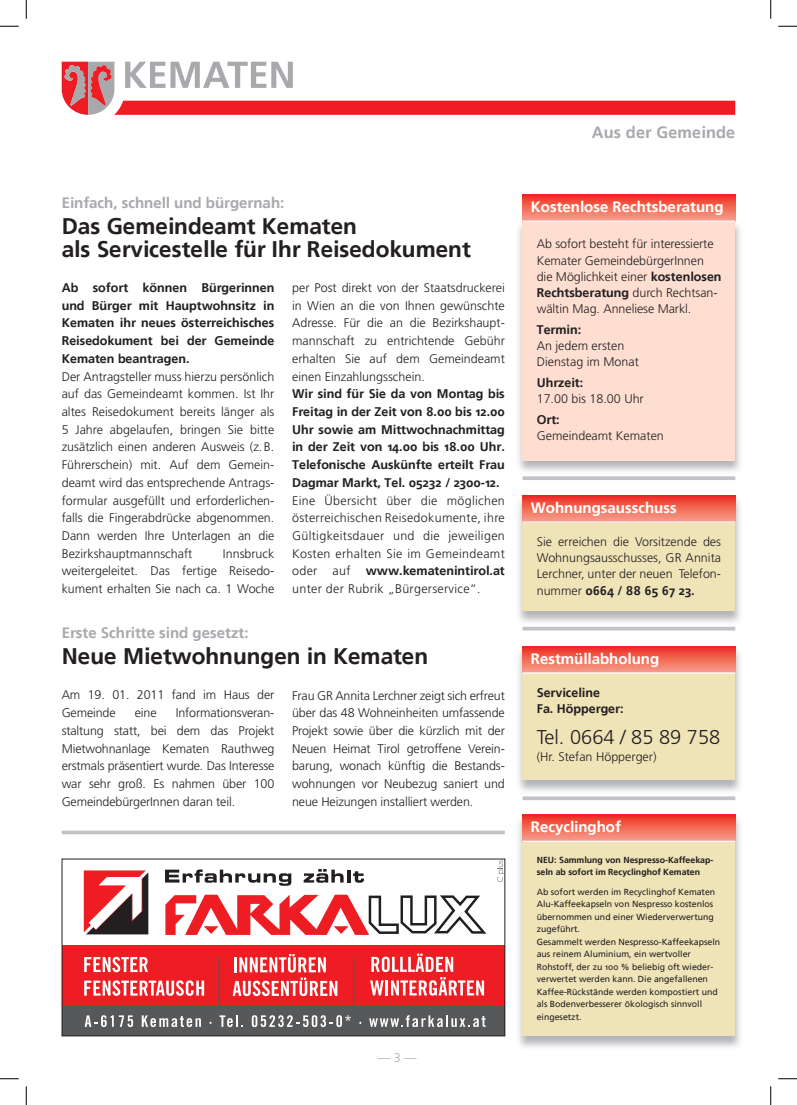
<style>
.page{position:relative;width:797px;height:1105px;background:#fff}
.page>*{position:absolute;margin:0;border:0;box-sizing:border-box;transform-origin:0 0}
.t1{font:700 22.5px/22.5px "Frutiger Linotype";color:#231f20}
.t2{font:300 20px "Frutiger LT Pro";color:#231f20}
.t3{font:700 16.25px "Frutiger Linotype";letter-spacing:.01em;color:#a8a9ad}
.t4{font:700 15px "Frutiger Linotype";color:#fff}
.t5{font:700 15px "Frutiger Linotype";color:#a8a9ad}
.t6{font:300 12.5px/17.8px "Frutiger LT Pro";color:#231f20;text-align:justify}
.t7{font:700 12.5px/17.8px "Frutiger Linotype";color:#231f20;text-align:justify}
.t8{font:300 12.5px "Frutiger LT Pro";letter-spacing:.025em;color:#231f20}
.t9{font:300 12.5px "Frutiger LT Pro";color:#a8a9ad}
.t10{font:8.75px/12.5px "Frutiger Linotype";color:#231f20}
.t11{font:700 8.75px/12.5px "Frutiger Linotype";color:#231f20}
.s1{font-family:"Frutiger LT Pro";font-weight:300}
.s2{font-family:"Frutiger Linotype";font-weight:700}
</style>
<div class="page">
<img style="left:518px;top:221px;width:222px;height:251px">
<div style="left:522px;top:221px;width:213px;height:239px;background:#fdded0"></div>
<svg style="left:62px;top:830px;width:443px;height:4px;background:#cacbce"></svg>
<svg style="left:522px;top:476px;width:213px;height:4px"></svg>
<hr style="left:522px;top:627px;width:213px;height:3px;background:#c2c3c6">
<svg style="left:522px;top:796px;width:213px;height:4px"></svg>
<svg style="left:62px;top:62px;width:673px;height:53px"></svg>
<svg style="left:64px;top:870px;width:439px;height:164px"></svg>
<hr style="left:218px;top:957px;width:2px;height:50px;background:#57585a">
<hr style="left:353px;top:957px;width:1px;height:50px;background:#57585a">
<svg style="left:85px;top:1015px;width:48px;height:12px"></svg>
<svg style="left:142px;top:1015px;width:59px;height:12px"></svg>
<svg style="left:219px;top:1015px;width:24px;height:12px"></svg>
<svg style="left:252px;top:1015px;width:99px;height:12px"></svg>
<svg style="left:369px;top:1015px;width:116px;height:12px"></svg>
<svg style="left:84px;top:980px;width:120px;height:16px"></svg>
<svg style="left:84px;top:957px;width:64px;height:15px"></svg>
<svg style="left:232px;top:954px;width:105px;height:42px"></svg>
<svg style="left:370px;top:953px;width:114px;height:43px"></svg>
<svg style="left:165px;top:869px;width:126px;height:17px"></svg>
<svg style="left:304px;top:869px;width:60px;height:14px"></svg>
<svg style="left:165px;top:893px;width:324px;height:42px"></svg>
<svg style="left:84px;top:870px;width:64px;height:64px"></svg>
<svg style="left:497px;top:861px;width:6px;height:21px"></svg>
<div style="left:62px;top:859px;width:443px;height:177px;border:1px solid #231f20"></div>
<div style="left:522px;top:195px;width:213px;height:26px;background:linear-gradient(to bottom,#ed3221,#f69d8a)"></div>
<hr style="left:522px;top:221px;width:213px;height:1px;background:#fff">
<img style="left:518px;top:815px;width:222px;height:233px">
<div style="left:522px;top:815px;width:213px;height:221px;background:#efe4b8"></div>
<img style="left:518px;top:646px;width:222px;height:146px">
<div style="left:522px;top:646px;width:213px;height:134px;background:#efe4b8"></div>
<img style="left:518px;top:495px;width:222px;height:128px">
<div style="left:522px;top:495px;width:213px;height:116px;background:#efe4b8"></div>
<div style="left:522px;top:815px;width:213px;height:26px;background:linear-gradient(to bottom,#ed3021,#f69d89)"></div>
<svg style="left:522px;top:646px;width:213px;height:26px;background:#f16454"></svg>
<svg style="left:522px;top:495px;width:213px;height:26px;background:#f16454"></svg>
<hr style="left:522px;top:841px;width:213px;height:1px;background:#fff">
<hr style="left:522px;top:672px;width:213px;height:2px;background:#fff">
<hr style="left:522px;top:521px;width:213px;height:2px;background:#fff">
<svg style="left:0;top:25px;width:19px;height:2px"></svg>
<svg style="left:778px;top:25px;width:19px;height:2px"></svg>
<svg style="left:0;top:1078px;width:19px;height:1px"></svg>
<svg style="left:778px;top:1078px;width:19px;height:1px"></svg>
<svg style="left:25px;top:0;width:2px;height:19px"></svg>
<svg style="left:25px;top:1086px;width:2px;height:19px"></svg>
<svg style="left:770px;top:0;width:1px;height:19px"></svg>
<svg style="left:770px;top:1086px;width:1px;height:19px"></svg>
<p class="t5" style="left:62px;top:194px;width:224px">Einfach, schnell und bürgernah:</p>
<h1 class="t1" style="left:62px;top:215px;width:410px">Das Gemeindeamt Kematen<br>als Servicestelle für Ihr Reisedokument</h1>
<p class="t7" style="left:62px;top:279px;width:214px">Ab sofort können Bürgerinnen und Bürger mit Hauptwohnsitz in Kematen ihr neues österreichisches Reisedokument bei der Gemeinde Kematen beantragen.</p>
<p class="t6" style="left:62px;top:367px;width:214px">Der Antragsteller muss hierzu persönlich auf das Gemeindeamt kommen. Ist Ihr altes Reisedokument bereits länger als 5 Jahre abgelaufen, bringen Sie bitte zusätzlich einen anderen Ausweis (z. B.<br>Führerschein) mit. Auf dem Gemein&shy;deamt wird das entsprechende Antrags&shy;formular ausgefüllt und erforderlichen&shy;falls die Fingerabdrücke abgenommen.<br>Dann werden Ihre Unterlagen an die Bezirkshauptmannschaft</p>
<p class="t6" style="left:62px;top:545px;width:214px;text-indent:161px">Innsbruck weitergeleitet. Das fertige Reisedo&shy;kument erhalten Sie nach ca. 1 Woche</p>
<p class="t6" style="left:292px;top:279px;width:214px">per Post direkt von der Staatsdruckerei in Wien an die von Ihnen gewünschte Adresse. Für die an die Bezirkshaupt&shy;mannschaft zu entrichtende Gebühr erhalten Sie auf dem Gemeindeamt einen Einzahlungsschein.</p>
<p class="t7" style="left:292px;top:385px;width:214px">Wir sind für Sie da von Montag bis Freitag in der Zeit von 8.00 bis 12.00<br>Uhr sowie am Mittwochnachmittag in der Zeit von 14.00 bis 18.00 Uhr.<br>Telefonische Auskünfte erteilt Frau Dagmar Markt, Tel. 05232 / 2300-12.</p>
<p class="t6" style="left:292px;top:491px;width:214px">Eine Übersicht über die möglichen österreichischen Reisedokumente, ihre Gültigkeitsdauer und die jeweiligen Kosten erhalten Sie im Gemeindeamt</p>
<p class="t7" style="left:292px;top:562px;width:214px"><span class="s1">oder auf</span> www.kematenintirol.at</p>
<p class="t8" style="left:292px;top:581px;width:190px">unter der Rubrik „Bürgerservice“.</p>
<p class="t5" style="left:62px;top:624px;width:188px">Erste Schritte sind gesetzt:</p>
<h1 class="t1" style="left:62px;top:645px;width:368px">Neue Mietwohnungen in Kematen</h1>
<p class="t6" style="left:62px;top:686px;width:214px">Am 19. 01. 2011 fand im Haus der<br>Gemeinde</p>
<p class="t6" style="left:62px;top:704px;width:214px;text-indent:114px">Informationsveran&shy;staltung statt, bei dem das Projekt Mietwohnanlage Kematen Rauthweg erstmals präsentiert wurde. Das Interesse war sehr groß. Es nahmen über 100<br>GemeindebürgerInnen daran teil.</p>
<p class="t6" style="left:135px;top:704px;width:23px">eine</p>
<p class="t6" style="left:292px;top:686px;width:214px">Frau GR Annita Lerchner zeigt sich erfreut über das 48 Wohneinheiten umfassende Projekt sowie über die kürzlich mit der Neuen Heimat Tirol getroffene Verein&shy;barung, wonach künftig die Bestands&shy;wohnungen vor Neubezug saniert und neue Heizungen installiert werden.</p>
<p class="t9" style="left:378px;top:1050px;width:40px">— 3 —</p>
<h3 class="t3" style="left:592px;top:122px;width:145px">Aus der Gemeinde</h3>
<p class="t4" style="left:531px;top:198px;width:194px">Kostenlose Rechtsberatung</p>
<p class="t6" style="left:536px;top:236px;width:186px;line-height:16.2px;text-align:left">Ab sofort besteht für interessierte<br>Kemater GemeindebürgerInnen die Möglichkeit einer <span class="s2">kostenlosen</span></p>
<p class="t7" style="left:536px;top:284px;width:182px">Rechtsberatung <span class="s1">durch Rechtsan-</span></p>
<p class="t6" style="left:536px;top:300px;width:156px">wältin Mag. Anneliese Markl.</p>
<p class="t7" style="left:536px;top:321px;width:46px">Termin:</p>
<p class="t6" style="left:536px;top:338px;width:104px;line-height:16.2px">An jedem ersten<br>Dienstag im Monat</p>
<p class="t7" style="left:536px;top:374px;width:48px">Uhrzeit:</p>
<p class="t6" style="left:536px;top:390px;width:109px">17.00 bis 18.00 Uhr</p>
<p class="t7" style="left:536px;top:411px;width:24px">Ort:</p>
<p class="t6" style="left:536px;top:427px;width:129px">Gemeindeamt Kematen</p>
<p class="t4" style="left:531px;top:499px;width:147px">Wohnungsausschuss</p>
<p class="t6" style="left:536px;top:534px;width:186px;line-height:16.2px">Sie erreichen die Vorsitzende des Wohnungsausschusses, GR Annita Lerchner, unter der neuen Telefon-</p>
<p class="t7" style="left:536px;top:581px;width:159px"><span class="s1">nummer</span> 0664 / 88 65 67 23.</p>
<p class="t4" style="left:531px;top:650px;width:130px">Restmüllabholung</p>
<p class="t7" style="left:536px;top:685px;width:88px;line-height:16.2px">Serviceline<br>Fa. Höpperger:</p>
<h2 class="t2" style="left:536px;top:725px;width:185px">Tel. 0664 / 85 89 758</h2>
<p class="t6" style="left:536px;top:748px;width:121px">(Hr. Stefan Höpperger)</p>
<p class="t4" style="left:531px;top:818px;width:91px">Recyclinghof</p>
<p class="t11" style="left:536px;top:853px;width:178px">NEU: Sammlung von Nespresso-Kaffeekap&shy;seln ab sofort im Recyclinghof Kematen</p>
<p class="t10" style="left:536px;top:885px;width:185px">Ab sofort werden im Recyclinghof Kematen Alu-Kaffeekapseln von Nespresso kostenlos übernommen und einer Wiederverwertung zugeführt.<br>Gesammelt werden Nespresso-Kaffeekapseln aus reinem Aluminium, ein wertvoller Rohstoff, der zu 100 % beliebig oft wieder&shy;verwertet werden kann. Die angefallenen Kaffee-Rückstände werden kompostiert und als Bodenverbesserer ökologisch sinnvoll eingesetzt.</p>
</div>
